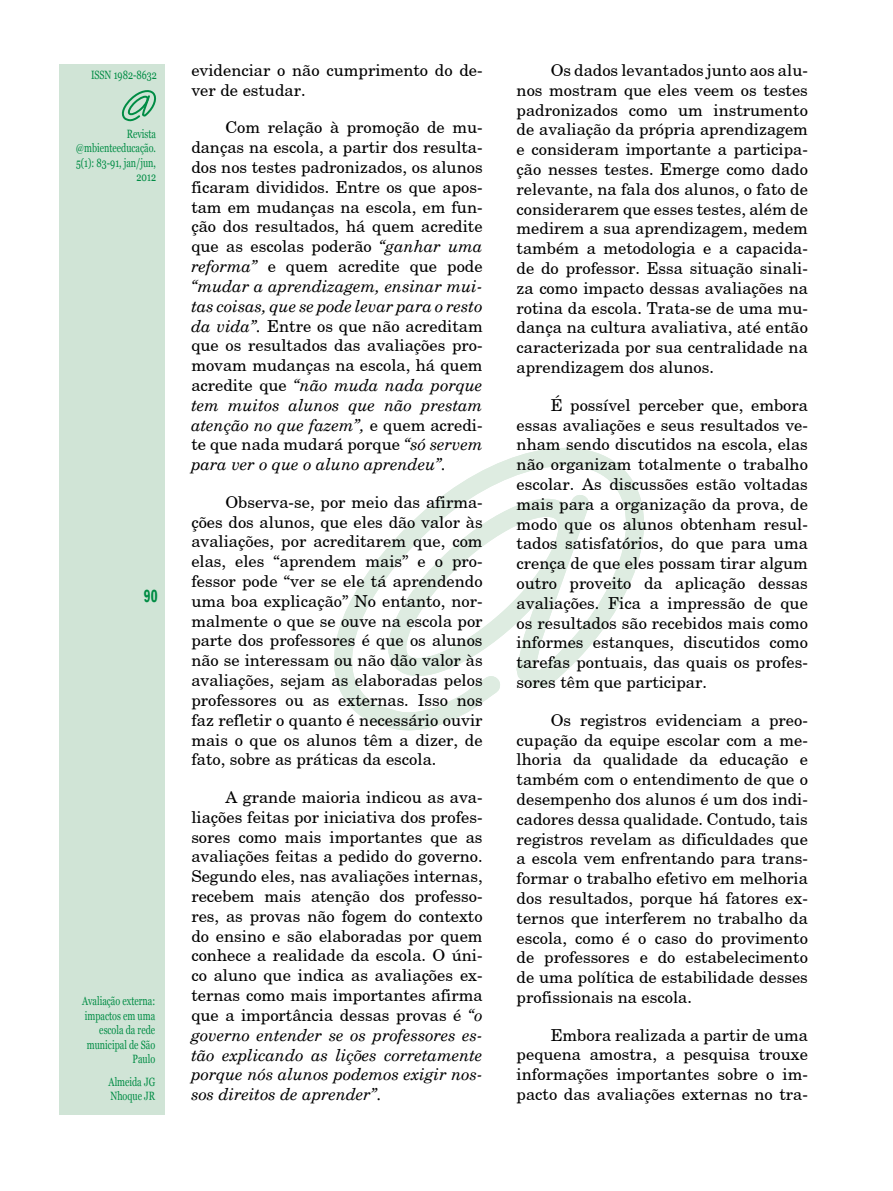
<style>
.page{position:relative;width:893px;height:1191px;background:#fff}
.page>*{position:absolute;margin:0;border:0;box-sizing:border-box;transform-origin:0 0}
.t1{font:600 condensed 18px "Franklin Gothic";color:#008c44;scale:.75 1}
.t2{font:16.5px/19.8px "New Century Schoolbook";color:#000;text-align:justify}
.t3{font:12px/14.4px "Georgia";color:#008c44;text-align:right;scale:.75 1}
.s1{font-style:italic}
</style>
<div class="page">
<div style="left:60px;top:64px;width:105px;height:1050px;background:#d0e4d6"></div>
<svg style="left:334px;top:447px;width:310px;height:284px"></svg>
<svg style="left:121px;top:90px;width:35px;height:32px"></svg>
<p class="t3" style="left:91px;top:68px;width:89px">ISSN 1982-8632</p>
<p class="t3" style="left:76px;top:127px;width:109px">Revista @mbienteeducação.<br>5(1): 83-91, jan/jun,<br>2012</p>
<p class="t1" style="left:144px;top:583px;width:20px">90</p>
<p class="t3" style="left:82px;top:994px;width:99px">Avaliação externa: impactos em uma escola da rede municipal de São<br>Paulo</p>
<p class="t3" style="left:109px;top:1075px;width:64px;text-align:left">Almeida JG<br>Nhoque JR</p>
<p class="t2" style="left:191px;top:60px;width:293px">evidenciar o não cumprimento do de&shy;ver de estudar.</p>
<p class="t2" style="left:191px;top:117px;width:293px;text-indent:34px">Com relação à promoção de mu&shy;danças na escola, a partir dos resulta&shy;dos nos testes padronizados, os alunos ficaram divididos. Entre os que apos&shy;tam em mudanças na escola, em fun&shy;ção dos resultados, há quem acredite que as escolas poderão <span class="s1">“ganhar uma reforma”</span> e quem acredite que pode <span class="s1">“mudar a aprendizagem, ensinar mui&shy;tas coisas, que se pode levar para o resto da vida”.</span> Entre os que não acreditam que os resultados das avaliações pro&shy;movam mudanças na escola, há quem acredite que <span class="s1">“não muda nada porque tem muitos alunos que não prestam atenção no que fazem”,</span> e quem acredi&shy;te que nada mudará porque <span class="s1">“só servem para ver o que o aluno aprendeu”.</span></p>
<p class="t2" style="left:191px;top:491px;width:293px;text-indent:34px">Observa-se, por meio das afirma&shy;ções dos alunos, que eles dão valor às avaliações, por acreditarem que, com elas, eles “aprendem mais” e o pro&shy;fessor pode “ver se ele tá aprendendo uma boa explicação” No entanto, nor&shy;malmente o que se ouve na escola por parte dos professores é que os alunos não se interessam ou não dão valor às avaliações, sejam as elaboradas pelos professores ou as externas. Isso nos faz refletir o quanto é necessário ouvir mais o que os alunos têm a dizer, de fato, sobre as práticas da escola.</p>
<p class="t2" style="left:191px;top:786px;width:293px;text-indent:34px">A grande maioria indicou as ava&shy;liações feitas por iniciativa dos profes&shy;sores como mais importantes que as avaliações feitas a pedido do governo.<br>Segundo eles, nas avaliações internas, recebem mais atenção dos professo&shy;res, as provas não fogem do contexto do ensino e são elaboradas por quem conhece a realidade da escola. O úni&shy;co aluno que indica as avaliações ex&shy;ternas como mais importantes afirma que a importância dessas provas é <span class="s1">“o governo entender se os professores es&shy;tão explicando as lições corretamente porque nós alunos podemos exigir nos&shy;sos direitos de aprender”.</span></p>
<p class="t2" style="left:517px;top:60px;width:293px;text-indent:34px">Os dados levantados junto aos alu&shy;nos mostram que eles veem os testes padronizados como um instrumento de avaliação da própria aprendizagem e consideram importante a participa&shy;ção nesses testes. Emerge como dado relevante, na fala dos alunos, o fato de considerarem que esses testes, além de medirem a sua aprendizagem, medem também a metodologia e a capacida&shy;de do professor. Essa situação sinali&shy;za como impacto dessas avaliações na rotina da escola. Trata-se de uma mu&shy;dança na cultura avaliativa, até então caracterizada por sua centralidade na aprendizagem dos alunos.</p>
<p class="t2" style="left:517px;top:394px;width:293px;text-indent:34px">É possível perceber que, embora essas avaliações e seus resultados ve&shy;nham sendo discutidos na escola, elas não organizam totalmente o trabalho escolar. As discussões estão voltadas mais para a organização da prova, de modo que os alunos obtenham resul&shy;tados satisfatórios, do que para uma crença de que eles possam tirar algum outro proveito da aplicação dessas avaliações. Fica a impressão de que os resultados são recebidos mais como informes estanques, discutidos como tarefas pontuais, das quais os profes&shy;sores têm que participar.</p>
<p class="t2" style="left:517px;top:709px;width:293px;text-indent:34px">Os registros evidenciam a preo&shy;cupação da equipe escolar com a me&shy;lhoria da qualidade da educação e também com o entendimento de que o desempenho dos alunos é um dos indi&shy;cadores dessa qualidade. Contudo, tais registros revelam as dificuldades que a escola vem enfrentando para trans&shy;formar o trabalho efetivo em melhoria dos resultados, porque há fatores ex&shy;ternos que interferem no trabalho da escola, como é o caso do provimento de professores e do estabelecimento de uma política de estabilidade desses profissionais na escola.</p>
<p class="t2" style="left:517px;top:1024px;width:293px;text-indent:34px">Embora realizada a partir de uma pequena amostra, a pesquisa trouxe informações importantes sobre o im&shy;pacto das avaliações externas no tra-</p>
</div>
